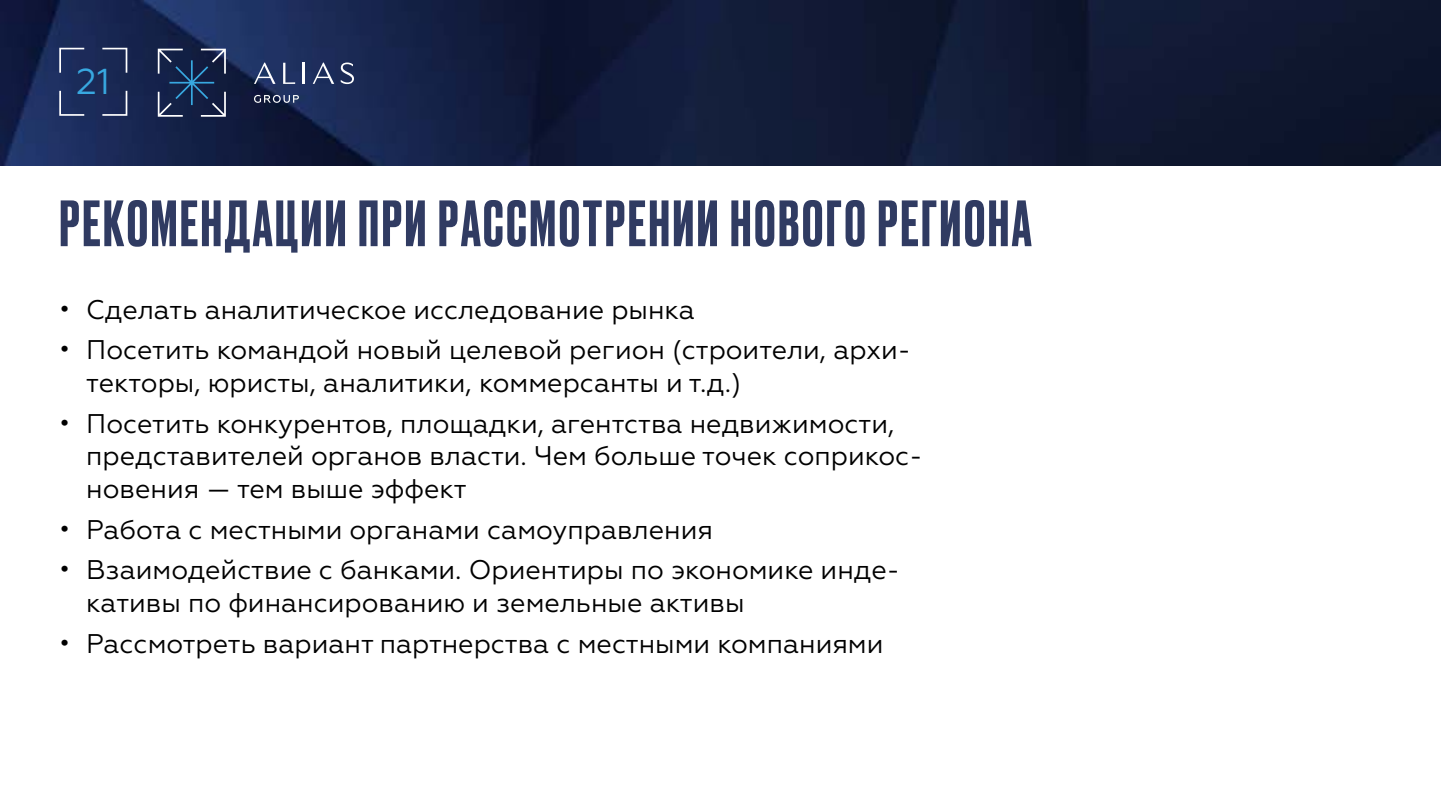
<style>
.page{position:relative;width:1441px;height:810px;background:#fff}
.page>*{position:absolute;margin:0;border:0;box-sizing:border-box;transform-origin:0 0}
.t1{font:500 61.5px "Druk Cyr";letter-spacing:.045em;color:#303b62}
.t2{font:36px "Geometria";color:#38a8e0}
.t3{font:27px/32.4px "Geometria";color:#000}
</style>
<div class="page">
<img style="left:0;top:0;width:1440px;height:165px">
<svg style="left:59px;top:48px;width:25px;height:25px"></svg>
<svg style="left:59px;top:91px;width:25px;height:25px"></svg>
<svg style="left:102px;top:48px;width:25px;height:25px"></svg>
<svg style="left:102px;top:91px;width:25px;height:25px"></svg>
<svg style="left:254px;top:63px;width:21px;height:21px"></svg>
<svg style="left:283px;top:63px;width:12px;height:21px"></svg>
<hr style="left:303px;top:63px;width:2px;height:21px;background:#fff">
<svg style="left:313px;top:63px;width:21px;height:21px"></svg>
<svg style="left:341px;top:63px;width:13px;height:21px"></svg>
<svg style="left:254px;top:95px;width:45px;height:8px"></svg>
<svg style="left:158px;top:49px;width:68px;height:68px;background:#293b5d"></svg>
<h2 class="t2" style="left:76px;top:60px;width:36px">21</h2>
<h1 class="t1" style="left:59px;top:181px;width:973px">РЕКОМЕНДАЦИИ ПРИ РАССМОТРЕНИИ НОВОГО РЕГИОНА</h1>
<p class="t3" style="left:59px;top:293px;width:637px">• Сделать аналитическое исследование рынка</p>
<p class="t3" style="left:86px;top:334px;width:826px;text-indent:-27px">• Посетить командой новый целевой регион (строители, архи&shy;текторы, юристы, аналитики, коммерсанты и т.д.)</p>
<p class="t3" style="left:86px;top:407px;width:837px;text-indent:-27px">• Посетить конкурентов, площадки, агентства недвижимости, представителей органов власти. Чем больше точек соприкос&shy;новения — тем выше эффект</p>
<p class="t3" style="left:59px;top:513px;width:655px">• Работа с местными органами самоуправления</p>
<p class="t3" style="left:86px;top:554px;width:814px;text-indent:-27px">• Взаимодействие с банками. Ориентиры по экономике инде&shy;кативы по финансированию и земельные активы</p>
<p class="t3" style="left:59px;top:627px;width:825px">• Рассмотреть вариант партнерства с местными компаниями</p>
</div>
